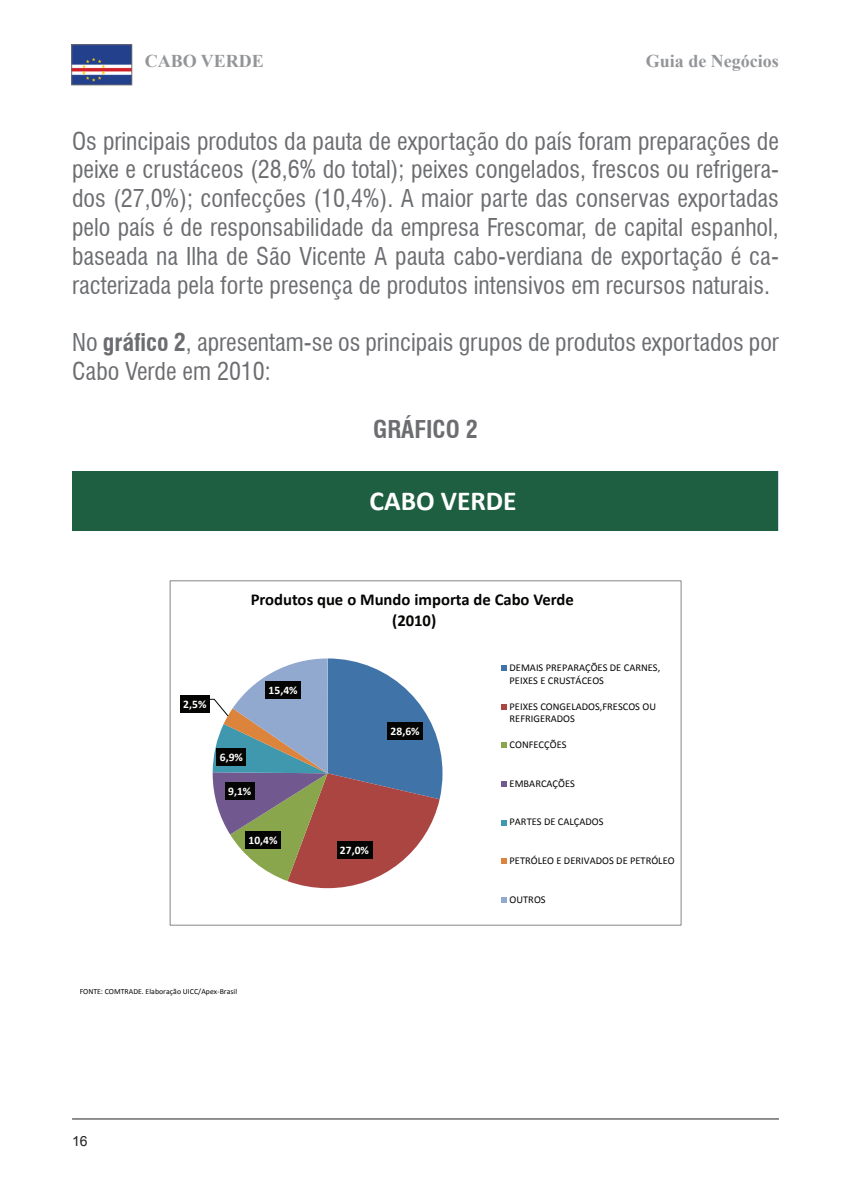
<style>
.page{position:relative;width:851px;height:1191px;background:#fff}
.page>*{position:absolute;margin:0;border:0;box-sizing:border-box;transform-origin:0 0}
.t1{font:700 27.4px "Calibri";color:#fff}
.t2{font:condensed 24px/28.8px "Swiss 721 BT";color:#6c6d70;text-align:justify}
.t3{font:700 condensed 24px "Swiss 721 BT";color:#6c6d70}
.t4{font:700 18px "Times New Roman";color:#939598}
.t5{font:700 16.6px/20.4px "Calibri";letter-spacing:-.005em;color:#040503;text-align:center}
.t6{font:700 11.6px "Calibri";letter-spacing:.005em;color:#fff}
.t7{font:10.4px/12.8px "Calibri";color:#040503}
.t8{font:7.8px "Calibri";letter-spacing:.005em;color:#040503}
.s1{font-weight:700}
</style>
<div class="page">
<hr style="left:72px;top:1118px;width:706px;height:1px;background:#231f20">
<img style="left:73px;top:46px;width:57px;height:37px">
<div style="left:71px;top:44px;width:61px;height:41px;border:1px solid #6c6d70"></div>
<div style="left:73px;top:471px;width:705px;height:59px;background:#1d5f40"></div>
<svg style="left:209px;top:658px;width:233px;height:230px"></svg>
<div style="left:387px;top:722px;width:35px;height:18px;background:#040503"></div>
<div style="left:337px;top:842px;width:35px;height:17px;background:#040503"></div>
<div style="left:245px;top:831px;width:35px;height:17px;background:#040503"></div>
<div style="left:225px;top:782px;width:29px;height:17px;background:#040503"></div>
<div style="left:217px;top:748px;width:29px;height:17px;background:#040503"></div>
<div style="left:180px;top:695px;width:29px;height:17px;background:#040503"></div>
<div style="left:265px;top:681px;width:35px;height:18px;background:#040503"></div>
<svg style="left:501px;top:665px;width:6px;height:6px"></svg>
<svg style="left:501px;top:704px;width:6px;height:5px"></svg>
<svg style="left:501px;top:742px;width:6px;height:6px"></svg>
<svg style="left:501px;top:781px;width:6px;height:6px"></svg>
<svg style="left:501px;top:820px;width:6px;height:5px"></svg>
<svg style="left:501px;top:858px;width:6px;height:6px"></svg>
<svg style="left:501px;top:897px;width:6px;height:5px"></svg>
<p class="t4" style="left:145px;top:48px;width:121px">cabo verde</p>
<p class="t4" style="left:645px;top:48px;width:135px">Guia de Negócios</p>
<p class="t2" style="left:72px;top:126px;width:708px">Os principais produtos da pauta de exportação do país foram preparações de peixe e crustáceos (28,6% do total); peixes congelados, frescos ou refrigera&shy;dos (27,0%); confecções (10,4%). A maior parte das conservas exportadas pelo país é de responsabilidade da empresa Frescomar, de capital espanhol, baseada na Ilha de São Vicente A pauta cabo-verdiana de exportação é ca&shy;racterizada pela forte presença de produtos intensivos em recursos naturais.</p>
<p class="t2" style="left:72px;top:328px;width:708px">No <span class="s1">gráfico 2</span>, apresentam-se os principais grupos de produtos exportados por<br>Cabo Verde em 2010:</p>
<p class="t3" style="left:373px;top:414px;width:106px">GRÁFICO 2</p>
<p class="t1" style="left:369px;top:483px;width:149px">CABO VERDE</p>
<p class="t6" style="left:183px;top:696px;width:25px">2,5%</p>
<p class="t5" style="left:251px;top:589px;width:324px">Produtos que o Mundo importa de Cabo Verde (2010)</p>
<p class="t7" style="left:509px;top:661px;width:152px">DEMAIS PREPARAÇÕES DE CARNES,<br>PEIXES E CRUSTÁCEOS</p>
<p class="t7" style="left:509px;top:700px;width:148px">PEIXES CONGELADOS,FRESCOS OU<br>REFRIGERADOS</p>
<p class="t7" style="left:509px;top:738px;width:58px">CONFECÇÕES</p>
<p class="t7" style="left:509px;top:777px;width:67px">EMBARCAÇÕES</p>
<p class="t7" style="left:509px;top:815px;width:95px">PARTES DE CALÇADOS</p>
<p class="t7" style="left:509px;top:854px;width:167px">PETRÓLEO E DERIVADOS DE PETRÓLEO</p>
<p class="t7" style="left:509px;top:892px;width:38px">OUTROS</p>
<p class="t6" style="left:268px;top:683px;width:31px">15,4%</p>
<p class="t6" style="left:390px;top:724px;width:31px">28,6%</p>
<p class="t6" style="left:220px;top:749px;width:25px">6,9%</p>
<p class="t6" style="left:228px;top:783px;width:25px">9,1%</p>
<p class="t6" style="left:248px;top:832px;width:31px">10,4%</p>
<p class="t6" style="left:340px;top:843px;width:31px">27,0%</p>
<p class="t8" style="left:80px;top:986px;width:159px">FONTE: COMTRADE. Elaboração UICC/Apex-Brasil</p>
</div>
